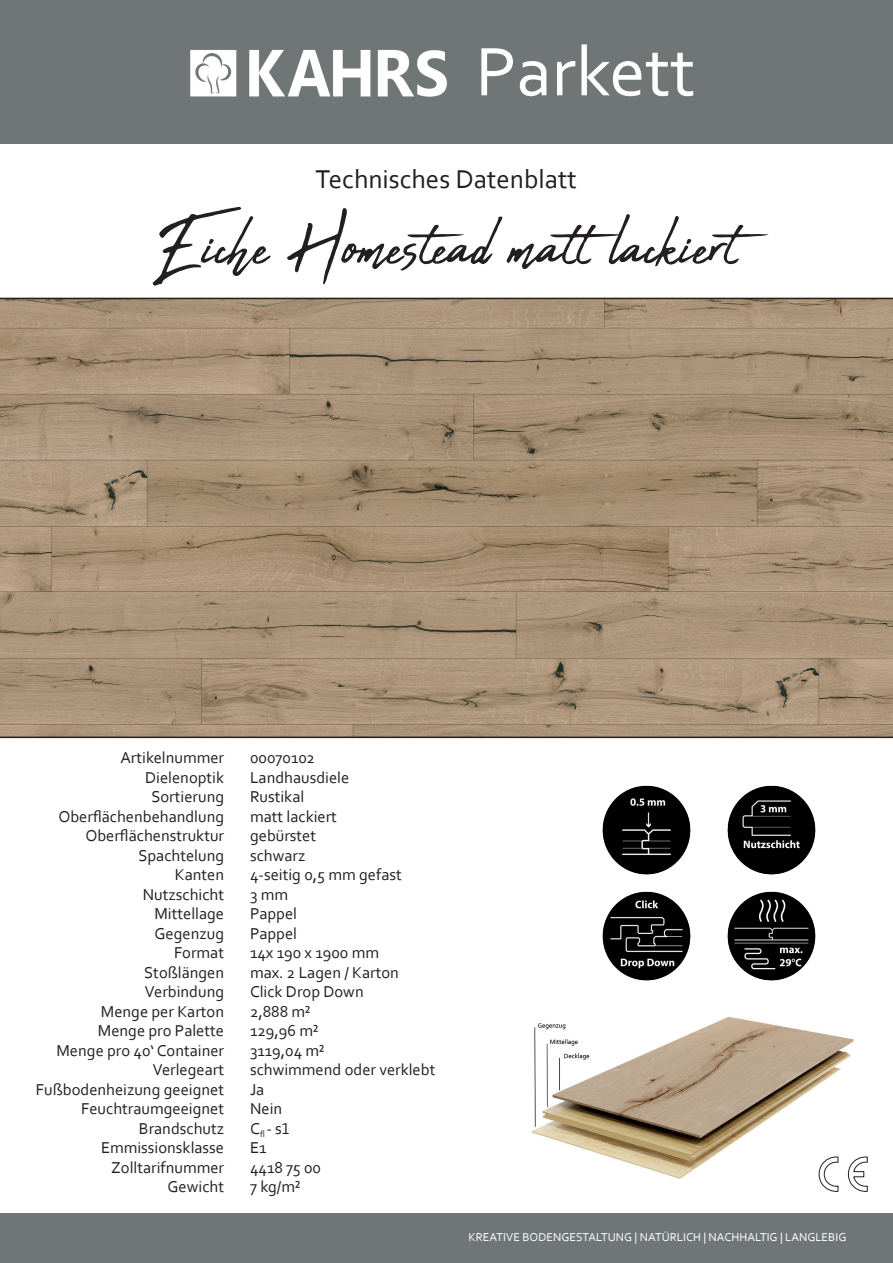
<style>
.page{position:relative;width:893px;height:1263px;background:#fff}
.page>*{position:absolute;margin:0;border:0;box-sizing:border-box;transform-origin:0 0}
.t1{font:90px "Abuget";color:#231f20}
.t2{font:72px "Corbel";color:#fff}
.t3{font:27px "Corbel";color:#231f20}
.t4{font:16.5px/19.5px "Corbel";color:#231f20;text-align:right}
.t5{font:12px "Corbel";color:#fff}
.t6{font:9px "Corbel";color:#231f20}
</style>
<div class="page">
<div style="left:0;top:0;width:893px;height:144px;background:#707575"></div>
<div style="left:0;top:1213px;width:893px;height:50px;background:#707575"></div>
<img style="left:190px;top:49px;width:257px;height:48px">
<img style="left:531px;top:1016px;width:323px;height:172px">
<img style="left:602px;top:785px;width:89px;height:90px">
<img style="left:727px;top:785px;width:89px;height:90px">
<img style="left:602px;top:891px;width:89px;height:90px">
<img style="left:727px;top:891px;width:89px;height:90px">
<svg style="left:0;top:298px;width:893px;height:440px"></svg>
<svg style="left:818px;top:1156px;width:20px;height:36px"></svg>
<svg style="left:847px;top:1156px;width:20px;height:36px"></svg>
<h2 class="t2" style="left:475px;top:27px;width:221px">Parkett</h2>
<h3 class="t3" style="left:315px;top:162px;width:263px">Technisches Datenblatt</h3>
<p class="t1" style="left:154px;top:194px;width:586px">Eiche Homestead matt lackiert</p>
<p class="t4" style="left:36px;top:747px;width:190px">Artikelnummer<br>Dielenoptik<br>Sortierung<br>Oberflächenbehandlung<br>Oberflächenstruktur<br>Spachtelung<br>Kanten<br>Nutzschicht<br>Mittellage<br>Gegenzug<br>Format<br>Stoßlängen<br>Verbindung<br>Menge per Karton<br>Menge pro Palette<br>Menge pro 40‘ Container<br>Verlegeart<br>Fußbodenheizung geeignet<br>Feuchtraumgeeignet<br>Brandschutz<br>Emmissionsklasse<br>Zolltarifnummer<br>Gewicht</p>
<p class="t4" style="left:250px;top:747px;width:66px">00070102</p>
<p class="t4" style="left:250px;top:767px;width:101px">Landhausdiele</p>
<p class="t4" style="left:250px;top:786px;width:56px">Rustikal</p>
<p class="t4" style="left:250px;top:806px;width:88px">matt lackiert</p>
<p class="t4" style="left:250px;top:825px;width:68px">gebürstet</p>
<p class="t4" style="left:250px;top:845px;width:57px">schwarz</p>
<p class="t4" style="left:250px;top:864px;width:153px">4-seitig 0,5 mm gefast</p>
<p class="t4" style="left:250px;top:884px;width:40px">3 mm</p>
<p class="t4" style="left:250px;top:903px;width:49px">Pappel</p>
<p class="t4" style="left:250px;top:923px;width:49px">Pappel</p>
<p class="t4" style="left:250px;top:942px;width:131px">14x 190 x 1900 mm</p>
<p class="t4" style="left:250px;top:962px;width:150px">max. 2 Lagen / Karton</p>
<p class="t4" style="left:250px;top:981px;width:115px">Click Drop Down</p>
<p class="t4" style="left:250px;top:1001px;width:62px">2,888 m²</p>
<p class="t4" style="left:250px;top:1020px;width:70px">129,96 m²</p>
<p class="t4" style="left:250px;top:1040px;width:76px">3119,04 m²</p>
<p class="t4" style="left:250px;top:1059px;width:187px">schwimmend oder verklebt</p>
<p class="t4" style="left:250px;top:1079px;width:16px">Ja</p>
<p class="t4" style="left:250px;top:1098px;width:34px">Nein</p>
<p class="t4" style="left:250px;top:1118px;width:41px">C - s1</p>
<p class="t4" style="left:250px;top:1137px;width:18px">E1</p>
<p class="t4" style="left:250px;top:1157px;width:73px">4418 75 00</p>
<p class="t4" style="left:250px;top:1176px;width:52px">7 kg/m²</p>
<p class="t6" style="left:260px;top:1129px;width:6px">fl</p>
<p class="t5" style="left:469px;top:1229px;width:379px">KREATIVE BODENGESTALTUNG | NATÜRLICH | NACHHALTIG | LANGLEBIG</p>
</div>
